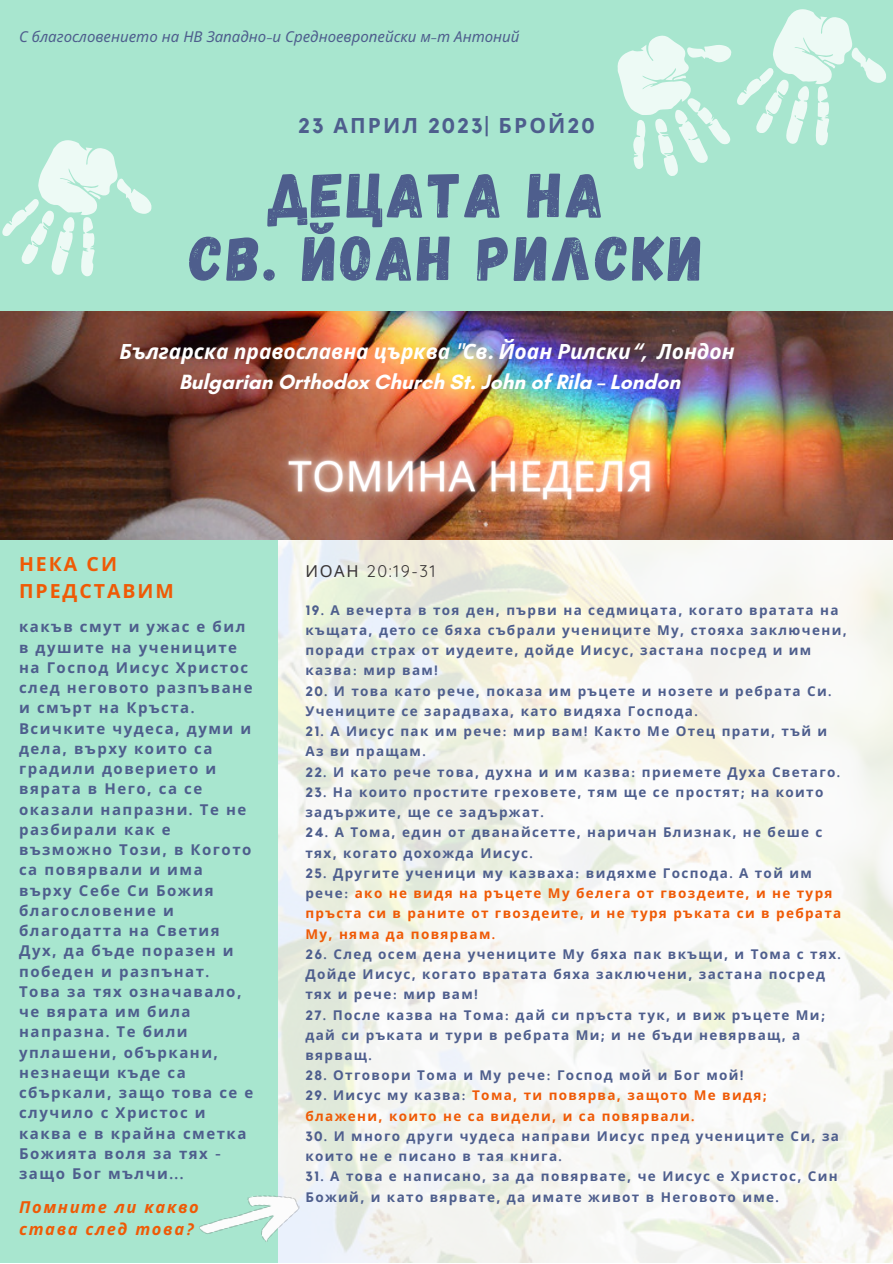
<style>
.page{position:relative;width:893px;height:1264px;background:#fff}
.page>*{position:absolute;margin:0;border:0;box-sizing:border-box;transform-origin:0 0}
.t1{font:63px/63px "Gagalin";letter-spacing:.05em;color:#4e5e8d;text-align:center}
.t2{font:italic 700 21px "Noto Sans";color:#fff}
.t3{font:700 21px "Glacial Indifference";color:#fff}
.t4{font:700 21px "Kollektif";letter-spacing:.1em;color:#4e5e8d}
.t5{font:700 19.5px/27px "Noto Sans";letter-spacing:.1em;color:#ef5a06}
.t6{font:italic 700 16.5px/22.5px "Noto Sans";letter-spacing:.1em;color:#ef5a06}
.t7{font:16.5px "Quicksand";color:#393536}
.t8{font:700 15px/20.2px "Noto Sans";letter-spacing:.1em;color:#4e5e8d}
.t9{font:italic 15px "Noto Sans";color:#4e5e8d}
.t10{font:700 13.5px/20.2px "Noto Sans";letter-spacing:.1em;color:#4e5e8d}
.t11{font:700 13.5px/20.2px "Noto Sans";letter-spacing:.1em;color:#ef5a06}
.s1{font-family:"Glacial Indifference"}
.s2{font-family:"Noto Sans"}
.s3{font-family:"Glacial Indifference";font-style:normal}
.s4{font-family:"Kollektif"}
.s5{font-family:"Kollektif";color:#4e5e8d}
.s6{color:#4e5e8d}
</style>
<div class="page">
<img style="left:278px;top:539px;width:614px;height:723px">
<div style="left:0;top:0;width:892px;height:451px;background:#a8e6cf"></div>
<div style="left:0;top:539px;width:278px;height:723px;background:#a8e6cf"></div>
<img style="left:0;top:312px;width:892px;height:227px">
<svg style="left:617px;top:9px;width:269px;height:167px"></svg>
<svg style="left:2px;top:140px;width:150px;height:137px"></svg>
<img style="left:199px;top:1187px;width:106px;height:67px">
<img style="left:245px;top:409px;width:453px;height:137px">
<p class="t9" style="left:19px;top:26px;width:502px">С благословението на НВ Западно<span class="s1">-</span>и Средноевропейски м<span class="s1">-</span>т Антоний</p>
<h2 class="t4" style="left:298px;top:116px;width:298px">23 <span class="s2">АПРИЛ</span> 2023| <span class="s2">БРОЙ</span>20</h2>
<h1 class="t1" style="left:190px;top:161px;width:514px">ДЕЦАТА НА<br>СВ. ЙОАН РИЛСКИ</h1>
<h2 class="t2" style="left:119px;top:337px;width:616px">Българска православна църква <span class="s3">"</span>Св<span class="s3">.</span> Йоан Рилски<span class="s3">“,</span> Лондон</h2>
<h2 class="t3" style="left:179px;top:368px;width:502px">Bulgarian Orthodox Church St. John of Rila – London</h2>
<h3 class="t5" style="left:19px;top:549px;width:156px">НЕКА СИ<br>ПРЕДСТАВИМ</h3>
<p class="t8" style="left:19px;top:616px;width:236px">какъв смут и ужас е бил в душите на учениците на Господ Иисус Христос след неговото разпъване и смърт на Кръста<span class="s4">.<br></span>Всичките чудеса<span class="s4">,</span> думи и дела<span class="s4">,</span> върху които са градили доверието и вярата в Него<span class="s4">,</span> са се оказали напразни<span class="s4">.</span> Те не разбирали как е възможно Този<span class="s4">,</span> в Когото са повярвали и има върху Себе Си Божия благословение и благодатта на Светия<br>Дух<span class="s4">,</span> да бъде поразен и победен и разпънат<span class="s4">.<br></span>Това за тях означавало<span class="s4">, </span>че вярата им била напразна<span class="s4">.</span> Те били уплашени<span class="s4">,</span> объркани<span class="s4">, </span>незнаещи къде са сбъркали<span class="s4">,</span> защо това се е случило с Христос и каква е в крайна сметка<br>Божията воля за тях <span class="s4">- </span>защо Бог мълчи<span class="s4">...</span></p>
<p class="t6" style="left:19px;top:1195px;width:181px">Помните ли какво става след това<span class="s4">?</span></p>
<p class="t7" style="left:305px;top:560px;width:131px"><span class="s2">ИОАН</span> 20:19-31</p>
<p class="t10" style="left:305px;top:599px;width:543px"><span class="s4">19.</span> А вечерта в тоя ден<span class="s4">,</span> първи на седмицата<span class="s4">,</span> когато вратата на къщата<span class="s4">,</span> дето се бяха събрали учениците Му<span class="s4">,</span> стояха заключени<span class="s4">, </span>поради страх от иудеите<span class="s4">,</span> дойде Иисус<span class="s4">,</span> застана посред и им казва<span class="s4">:</span> мир вам<span class="s4">!</span></p>
<p class="t10" style="left:305px;top:680px;width:527px"><span class="s4">20.</span> И това като рече<span class="s4">,</span> показа им ръцете и нозете и ребрата Си<span class="s4">.<br></span>Учениците се зарадваха<span class="s4">,</span> като видяха Господа<span class="s4">.</span></p>
<p class="t10" style="left:305px;top:720px;width:523px"><span class="s4">21.</span> А Иисус пак им рече<span class="s4">:</span> мир вам<span class="s4">!</span> Както Ме Отец прати<span class="s4">,</span> тъй и<br>Аз ви пращам<span class="s4">.</span></p>
<p class="t10" style="left:305px;top:761px;width:536px"><span class="s4">22.</span> И като рече това<span class="s4">,</span> духна и им казва<span class="s4">:</span> приемете Духа Светаго<span class="s4">.</span></p>
<p class="t10" style="left:305px;top:781px;width:519px"><span class="s4">23.</span> На които простите греховете<span class="s4">,</span> тям ще се простят<span class="s4">;</span> на които задържите<span class="s4">,</span> ще се задържат<span class="s4">.</span></p>
<p class="t10" style="left:305px;top:822px;width:518px"><span class="s4">24.</span> А Тома<span class="s4">,</span> един от дванайсетте<span class="s4">,</span> наричан Близнак<span class="s4">,</span> не беше с тях<span class="s4">,</span> когато дохожда Иисус<span class="s4">.</span></p>
<p class="t11" style="left:305px;top:862px;width:537px"><span class="s5">25.</span> <span class="s6">Другите ученици му казваха</span><span class="s5">:</span> <span class="s6">видяхме Господа</span><span class="s5">.</span> <span class="s6">А той им рече</span><span class="s5">:</span> ако не видя на ръцете Му белега от гвоздеите<span class="s4">,</span> и не туря пръста си в раните от гвоздеите<span class="s4">,</span> и не туря ръката си в ребрата Му<span class="s4">,</span> няма да повярвам<span class="s4">.</span></p>
<p class="t10" style="left:305px;top:943px;width:537px"><span class="s4">26.</span> След осем дена учениците Му бяха пак вкъщи<span class="s4">,</span> и Тома с тях<span class="s4">.<br></span>Дойде Иисус<span class="s4">,</span> когато вратата бяха заключени<span class="s4">,</span> застана посред тях и рече<span class="s4">:</span> мир вам<span class="s4">!</span></p>
<p class="t10" style="left:305px;top:1004px;width:521px"><span class="s4">27.</span> После казва на Тома<span class="s4">:</span> дай си пръста тук<span class="s4">,</span> и виж ръцете Ми<span class="s4">; </span>дай си ръката и тури в ребрата Ми<span class="s4">;</span> и не бъди невярващ<span class="s4">,</span> а вярващ<span class="s4">.</span></p>
<p class="t10" style="left:305px;top:1064px;width:440px"><span class="s4">28.</span> Отговори Тома и Му рече<span class="s4">:</span> Господ мой и Бог мой<span class="s4">!</span></p>
<p class="t11" style="left:305px;top:1085px;width:462px"><span class="s5">29.</span> <span class="s6">Иисус му казва</span><span class="s5">:</span> Тома<span class="s4">,</span> ти повярва<span class="s4">,</span> защото Ме видя<span class="s4">; </span>блажени<span class="s4">,</span> които не са видели<span class="s4">,</span> и са повярвали<span class="s4">.</span></p>
<p class="t10" style="left:305px;top:1125px;width:535px"><span class="s4">30.</span> И много други чудеса направи Иисус пред учениците Си<span class="s4">,</span> за които не е писано в тая книга<span class="s4">.</span></p>
<p class="t10" style="left:305px;top:1166px;width:534px"><span class="s4">31.</span> А това е написано<span class="s4">,</span> за да повярвате<span class="s4">,</span> че Иисус е Христос<span class="s4">,</span> Син<br>Божий<span class="s4">,</span> и като вярвате<span class="s4">,</span> да имате живот в Неговото име<span class="s4">.</span></p>
</div>
